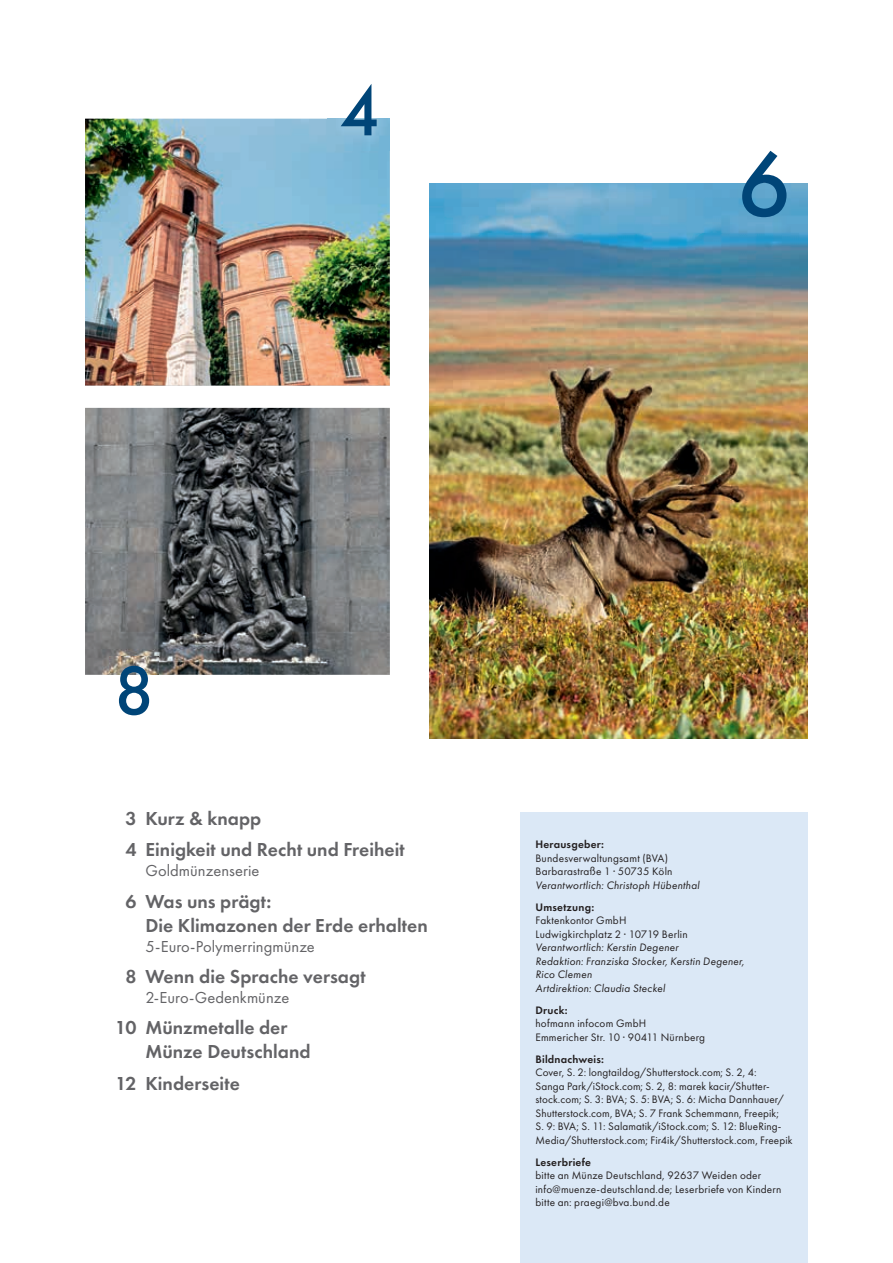
<style>
.page{position:relative;width:893px;height:1263px;background:#fff}
.page>*{position:absolute;margin:0;border:0;box-sizing:border-box;transform-origin:0 0}
.t1{font:500 94.8px "Futura PT";color:#004578}
.t2{font:500 72px "Futura PT";color:#004578}
.t3{font:600 19.5px/24px "Futura PT";color:#636366}
.t4{font:16.5px "Futura PT";letter-spacing:.005em;color:#636366}
.t5{font:11.25px/13.5px "Futura PT";letter-spacing:.015em;color:#231f20}
.t6{font:italic 11.25px/13.5px "Futura PT";letter-spacing:.02em;color:#231f20}
.t7{font:600 11.25px "Futura PT";letter-spacing:.02em;color:#231f20}
</style>
<div class="page">
<img style="left:429px;top:183px;width:379px;height:555px">
<img style="left:85px;top:408px;width:305px;height:267px">
<img style="left:85px;top:119px;width:305px;height:266px">
<div style="left:521px;top:812px;width:287px;height:451px;background:#dbe8f6"></div>
<img style="left:327px;top:119px;width:63px;height:32px">
<img style="left:110px;top:656px;width:49px;height:19px">
<h2 class="t2" style="left:339px;top:68px;width:42px">4</h2>
<h1 class="t1" style="left:737px;top:127px;width:55px">6</h1>
<h2 class="t2" style="left:114px;top:647px;width:42px">8</h2>
<h3 class="t3" style="left:125px;top:802px;width:281px;line-height:31.5px">3 Kurz &amp; knapp<br>4 Einigkeit und Recht und Freiheit</h3>
<h3 class="t4" style="left:145px;top:861px;width:116px">Goldmünzenserie</h3>
<h3 class="t3" style="left:145px;top:889px;width:284px;text-indent:-20px">6 Was uns prägt:<br>Die Klimazonen der Erde erhalten</h3>
<h3 class="t4" style="left:145px;top:936px;width:171px">5-Euro-Polymerringmünze</h3>
<h3 class="t3" style="left:125px;top:964px;width:242px">8 Wenn die Sprache versagt</h3>
<h3 class="t4" style="left:145px;top:987px;width:146px">2-Euro-Gedenkmünze</h3>
<h3 class="t3" style="left:145px;top:1016px;width:167px;text-indent:-30px">10 Münzmetalle der<br>Münze Deutschland</h3>
<h3 class="t3" style="left:116px;top:1071px;width:126px">12 Kinderseite</h3>
<p class="t7" style="left:535px;top:837px;width:70px">Herausgeber:</p>
<p class="t5" style="left:535px;top:851px;width:139px">Bundesverwaltungsamt (BVA)<br>Barbarastraße 1 · 50735 Köln</p>
<p class="t6" style="left:535px;top:878px;width:166px">Verantwortlich: Christoph Hübenthal</p>
<p class="t7" style="left:535px;top:900px;width:60px">Umsetzung:</p>
<p class="t5" style="left:535px;top:913px;width:154px">Faktenkontor GmbH<br>Ludwigkirchplatz 2 · 10719 Berlin</p>
<p class="t6" style="left:535px;top:940px;width:210px">Verantwortlich: Kerstin Degener<br>Redaktion: Franziska Stocker, Kerstin Degener,<br>Rico Clemen<br>Artdirektion: Claudia Steckel</p>
<p class="t7" style="left:535px;top:1003px;width:34px">Druck:</p>
<p class="t5" style="left:535px;top:1016px;width:171px">hofmann infocom GmbH<br>Emmericher Str. 10 · 90411 Nürnberg</p>
<p class="t7" style="left:535px;top:1052px;width:70px">Bildnachweis:</p>
<p class="t5" style="left:535px;top:1065px;width:259px">Cover, S. 2: longtaildog/Shutterstock.com; S. 2, 4:<br>Sanga Park/iStock.com; S. 2, 8: marek kacir/Shutter&shy;stock.com; S. 3: BVA; S. 5: BVA; S. 6: Micha Dannhauer/ Shutterstock.com, BVA; S. 7 Frank Schemmann, Freepik;<br>S. 9: BVA; S. 11: Salamatik/iStock.com; S. 12: BlueRing-Media/Shutterstock.com; Fir4ik/Shutterstock.com, Freepik</p>
<p class="t7" style="left:535px;top:1155px;width:57px">Leserbriefe</p>
<p class="t5" style="left:535px;top:1168px;width:248px">bitte an Münze Deutschland, 92637 Weiden oder info@muenze-deutschland.de; Leserbriefe von Kindern bitte an: praegi@bva.bund.de</p>
</div>
